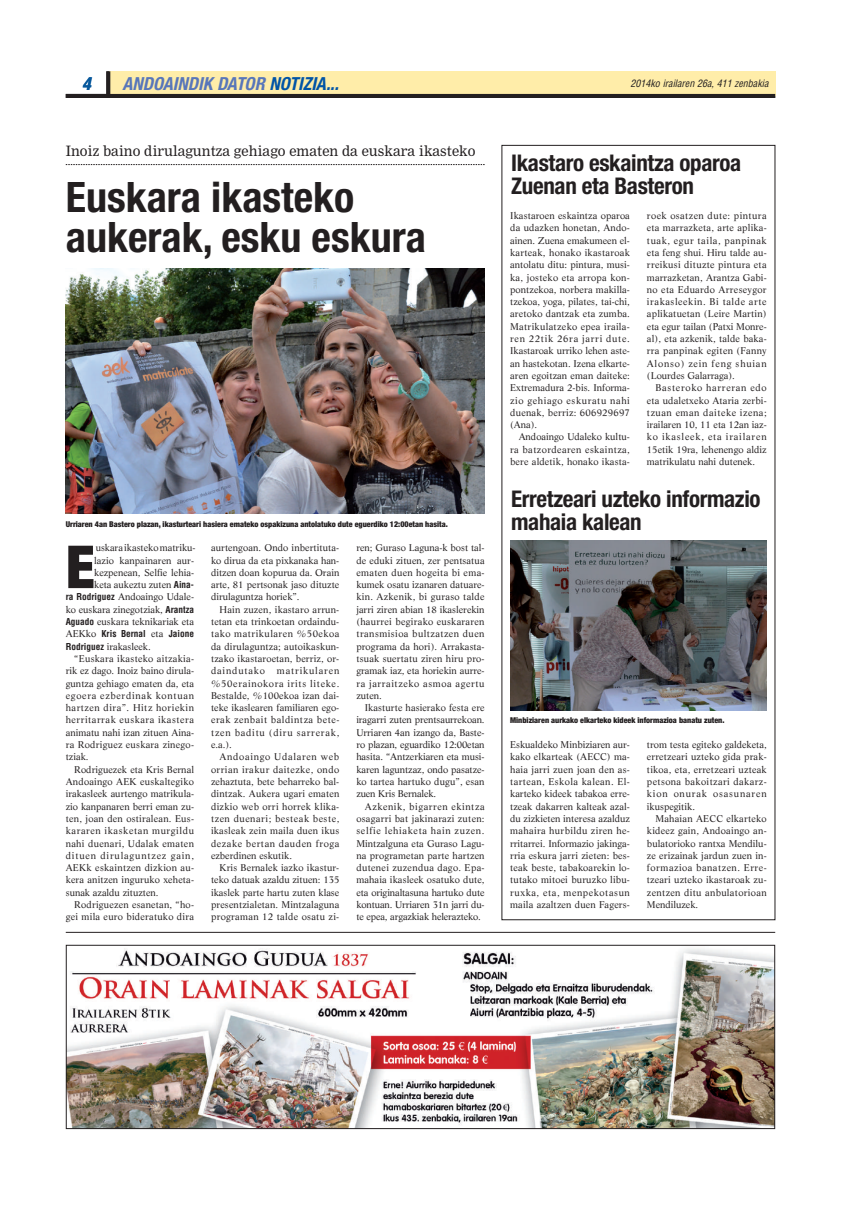
<style>
.page{position:relative;width:841px;height:1209px;background:#fff}
.page>*{position:absolute;margin:0;border:0;box-sizing:border-box;transform-origin:0 0}
.t1{font:900 condensed 59.4px "Helvetica Neue";color:#231f20}
.t2{font:700 condensed 42px/40px "Helvetica Neue";color:#231f20}
.t3{font:700 condensed 23px/23px "Helvetica Neue";letter-spacing:-.015em;color:#231f20}
.t4{font:italic 700 condensed 18px "Helvetica Neue";color:#5876ba}
.t5{font:italic 700 condensed 18px "Helvetica Neue";color:#07589c}
.t6{font:14px "M Nimrod";color:#231f20}
.t7{font:italic condensed 10px "Helvetica";color:#231f20}
.t8{font:9.6px/12.3px "Life";letter-spacing:.015em;color:#231f20;text-align:justify}
.t9{font:9.6px "Life";letter-spacing:.055em;color:#231f20}
.t10{font:9.6px "Life";letter-spacing:.05em;color:#231f20}
.t11{font:9.6px "Life";letter-spacing:.06em;color:#231f20}
.t12{font:9.6px "Life";letter-spacing:.085em;color:#231f20}
.t13{font:9.6px "Life";letter-spacing:.07em;color:#231f20}
.t14{font:700 condensed 9.3px "Helvetica";color:#231f20}
.t15{font:900 condensed 8px "Helvetica Neue";color:#231f20}
.s1{color:#0154a6}
.s2{font-family:"Helvetica";font-weight:700;font-stretch:condensed;font-size:9.3px}
.s3{font-family:"Life";font-weight:400;font-stretch:normal;font-size:9.6px}
</style>
<div class="page">
<img style="left:66px;top:268px;width:418px;height:246px">
<svg style="left:66px;top:164px;width:418px;height:1px"></svg>
<img style="left:510px;top:540px;width:256px;height:170px">
<img style="left:68px;top:948px;width:704px;height:179px">
<div style="left:66px;top:944px;width:708px;height:185px;border:1px solid #231f20"></div>
<hr style="left:66px;top:932px;width:708px;height:1px;background:#231f20">
<div style="left:109px;top:71px;width:665px;height:25px;background:#ffeda9"></div>
<svg style="left:106px;top:71px;width:4px;height:23px"></svg>
<hr style="left:66px;top:94px;width:708px;height:4px;background:#231f20">
<h3 class="t5" style="left:82px;top:77px;width:14px">4</h3>
<h3 class="t4" style="left:122px;top:77px;width:221px">ANDOAINDIK DATOR <span class="s1">NOTIZIA...</span></h3>
<p class="t7" style="left:630px;top:80px;width:105px">2014ko irailaren 26 4 1</p>
<p class="t7" style="left:635px;top:80px;width:136px">2007ko irailaren 7a, 119 zenbakia</p>
<h3 class="t6" style="left:66px;top:144px;width:411px">Inoiz baino dirulaguntza gehiago ematen da euskara ikasteko</h3>
<h2 class="t2" style="left:66px;top:180px;width:361px">Euskara ikasteko aukerak, esku eskura</h2>
<p class="t15" style="left:66px;top:521px;width:383px">Urriaren 4an Bastero plazan, ikasturteari hasiera emateko ospakizuna antolatuko dute eguerdiko 12:00etan hasita.</p>
<p class="t8" style="left:66px;top:542px;width:131px;text-align:right">uskara ikasteko matriku-<br>lazio kanpainaren aur&shy;kezpenean, Selfie lehia-<br>keta aukeztu zuten <span class="s2">Aina-<br>ra Rodriguez</span> Andoaingo Udale&shy;ko euskara zinegotziak, <span class="s2">Arantza<br>Aguado</span> euskara teknikariak eta</p>
<p class="t14" style="left:66px;top:630px;width:130px"><span class="s3">AEKko</span> Kris Bernal <span class="s3">eta</span> Jaione</p>
<p class="t8" style="left:66px;top:641px;width:86px"><span class="s2">Rodriguez</span> irakasleek.</p>
<p class="t8" style="left:74px;top:653px;width:121px">“Euskara ikasteko aitzakia-</p>
<p class="t8" style="left:66px;top:665px;width:130px">rik ez dago. Inoiz baino dirula-</p>
<p class="t8" style="left:66px;top:678px;width:130px">guntza gehiago ematen da, eta</p>
<p class="t13" style="left:66px;top:691px;width:130px">egoera ezberdinak kontuan</p>
<p class="t10" style="left:66px;top:704px;width:130px">hartzen dira”. Hitz horiekin</p>
<p class="t9" style="left:66px;top:716px;width:130px">herritarrak euskara ikastera</p>
<p class="t8" style="left:66px;top:727px;width:130px">animatu nahi izan zituen Aina-</p>
<p class="t8" style="left:66px;top:739px;width:130px">ra Rodriguez euskara zinego-</p>
<p class="t8" style="left:66px;top:751px;width:24px">tziak.</p>
<p class="t8" style="left:74px;top:764px;width:121px">Rodriguezek eta Kris Bernal</p>
<p class="t8" style="left:66px;top:776px;width:130px">Andoaingo AEK euskaltegiko</p>
<p class="t8" style="left:66px;top:788px;width:130px">irakasleek aurtengo matrikula-</p>
<p class="t8" style="left:66px;top:801px;width:130px">zio kanpanaren berri eman zu-</p>
<p class="t8" style="left:66px;top:813px;width:130px">ten, joan den ostiralean. Eus-</p>
<p class="t11" style="left:66px;top:827px;width:130px">kararen ikasketan murgildu</p>
<p class="t8" style="left:66px;top:838px;width:130px">nahi duenari, Udalak ematen</p>
<p class="t12" style="left:66px;top:851px;width:130px">dituen dirulaguntzez gain,</p>
<p class="t8" style="left:66px;top:862px;width:130px">AEKk eskaintzen dizkion au-</p>
<p class="t8" style="left:66px;top:874px;width:130px">kera anitzen inguruko xeheta-</p>
<p class="t8" style="left:66px;top:887px;width:94px">sunak azaldu zituzten.</p>
<p class="t8" style="left:74px;top:899px;width:121px">Rodriguezen esanetan, “ho-</p>
<p class="t8" style="left:66px;top:911px;width:130px">gei mila euro bideratuko dira</p>
<h1 class="t1" style="left:66px;top:545px;width:31px">E</h1>
<p class="t8" style="left:211px;top:542px;width:130px">aurtengoan. Ondo inbertituta&shy;ko dirua da eta pixkanaka han&shy;ditzen doan kopurua da. Orain arte, 81 pertsonak jaso dituzte dirulaguntza horiek”.</p>
<p class="t8" style="left:211px;top:604px;width:130px;text-indent:9px">Hain zuzen, ikastaro arrun&shy;tetan eta trinkoetan ordaindu&shy;tako matrikularen %50ekoa da dirulaguntza; autoikaskun&shy;tzako ikastaroetan, berriz, or&shy;daindutako matrikularen %50erainokora irits liteke.<br>Bestalde, %100ekoa izan dai&shy;teke ikaslearen familiaren ego&shy;erak zenbait baldintza bete&shy;tzen baditu (diru sarrerak, e.a.).</p>
<p class="t8" style="left:211px;top:751px;width:130px;text-indent:9px">Andoaingo Udalaren web orrian irakur daitezke, ondo zehaztuta, bete beharreko bal&shy;dintzak. Aukera ugari ematen dizkio web orri horrek klika&shy;tzen duenari; besteak beste, ikasleak zein maila duen ikus dezake bertan dauden froga ezberdinen eskutik.</p>
<p class="t8" style="left:211px;top:862px;width:130px;text-indent:9px">Kris Bernalek iazko ikastur&shy;teko datuak azaldu zituen: 135 ikaslek parte hartu zuten klase presentzialetan. Mintzalaguna programan 12 talde osatu zi-</p>
<p class="t8" style="left:356px;top:542px;width:130px">ren; Guraso Laguna-k bost tal&shy;de eduki zituen, zer pentsatua ematen duen hogeita bi ema&shy;kumek osatu izanaren datuare&shy;kin. Azkenik, bi guraso talde jarri ziren abian 18 ikaslerekin (haurrei begirako euskararen transmisioa bultzatzen duen programa da hori). Arrakasta&shy;tsuak suertatu ziren hiru pro&shy;gramak iaz, eta horiekin aurre&shy;ra jarraitzeko asmoa agertu zuten.</p>
<p class="t8" style="left:356px;top:702px;width:130px;text-indent:9px">Ikasturte hasierako festa ere iragarri zuten prentsaurrekoan.<br>Urriaren 4an izango da, Baste&shy;ro plazan, eguardiko 12:00etan hasita. “Antzerkiaren eta musi&shy;karen laguntzaz, ondo pasatze&shy;ko tartea hartuko dugu”, esan zuen Kris Bernalek.</p>
<p class="t8" style="left:356px;top:801px;width:130px;text-indent:9px">Azkenik, bigarren ekintza osagarri bat jakinarazi zuten: selfie lehiaketa hain zuzen.<br>Mintzalguna eta Guraso Lagu&shy;na programetan parte hartzen dutenei zuzendua dago. Epa&shy;mahaia ikasleek osatuko dute, eta originaltasuna hartuko dute kontuan. Urriaren 31n jarri du&shy;te epea, argazkiak helerazteko.</p>
<h3 class="t3" style="left:511px;top:153px;width:231px">Ikastaro eskaintza oparoa<br>Zuenan eta Basteron</h3>
<p class="t8" style="left:510px;top:210px;width:121px">Ikastaroen eskaintza oparoa da udazken honetan, Ando&shy;ainen. Zuena emakumeen el&shy;karteak, honako ikastaroak antolatu ditu: pintura, musi&shy;ka, josteko eta arropa kon&shy;pontzekoa, norbera makilla&shy;tzekoa, yoga, pilates, tai-chi, aretoko dantzak eta zumba.<br>Matrikulatzeko epea iraila&shy;ren 22tik 26ra jarri dute.<br>Ikastaroak urriko lehen aste&shy;an hastekotan. Izena elkarte&shy;aren egoitzan eman daiteke:<br>Extremadura 2-bis. Informa&shy;zio gehiago eskuratu nahi duenak, berriz: 606929697 (Ana).</p>
<p class="t8" style="left:510px;top:432px;width:121px;text-indent:9px">Andoaingo Udaleko kultu&shy;ra batzordearen eskaintza, bere aldetik, honako ikasta-</p>
<p class="t8" style="left:646px;top:210px;width:121px">roek osatzen dute: pintura eta marrazketa, arte aplika&shy;tuak, egur taila, panpinak eta feng shui. Hiru talde au&shy;rreikusi dituzte pintura eta marrazketan, Arantza Gabi&shy;no eta Eduardo Arreseygor irakasleekin. Bi talde arte aplikatuetan (Leire Martin) eta egur tailan (Patxi Monre&shy;al), eta azkenik, talde baka&shy;rra panpinak egiten (Fanny Alonso) zein feng shuian (Lourdes Galarraga).</p>
<p class="t8" style="left:646px;top:382px;width:121px;text-indent:9px">Basteroko harreran edo eta udaletxeko Ataria zerbi&shy;tzuan eman daiteke izena; irailaren 10, 11 eta 12an iaz&shy;ko ikasleek, eta irailaren 15etik 19ra, lehenengo aldiz matrikulatu nahi dutenek.</p>
<h3 class="t3" style="left:511px;top:489px;width:251px">Erretzeari uzteko informazio mahaia kalean</h3>
<p class="t15" style="left:510px;top:717px;width:216px">Minbiziaren aurkako elkarteko kideek informazioa banatu zuten.</p>
<p class="t8" style="left:510px;top:739px;width:121px">Eskualdeko Minbiziaren aur&shy;kako elkarteak (AECC) ma&shy;haia jarri zuen joan den as&shy;tartean, Eskola kalean. El&shy;karteko kideek tabakoa erre&shy;tzeak dakarren kalteak azal&shy;du zizkieten interesa azalduz mahaira hurbildu ziren he&shy;rritarrei. Informazio jakinga&shy;rria eskura jarri zieten: bes&shy;teak beste, tabakoarekin lo&shy;tutako mitoei buruzko libu&shy;ruxka, eta, menpekotasun maila azaltzen duen Fagers-</p>
<p class="t8" style="left:646px;top:739px;width:121px">trom testa egiteko galdeketa, erretzeari uzteko gida prak&shy;tikoa, eta, erretzeari uzteak petsona bakoitzari dakarz&shy;kion onurak osasunaren ikuspegitik.</p>
<p class="t8" style="left:646px;top:813px;width:121px;text-indent:9px">Mahaian AECC elkarteko kideez gain, Andoaingo an&shy;bulatorioko rantxa Mendilu&shy;ze erizainak jardun zuen in&shy;formazioa banatzen. Erre&shy;tzeari uzteko ikastaroak zu&shy;zentzen ditu anbulatorioan Mendiluzek.</p>
</div>
